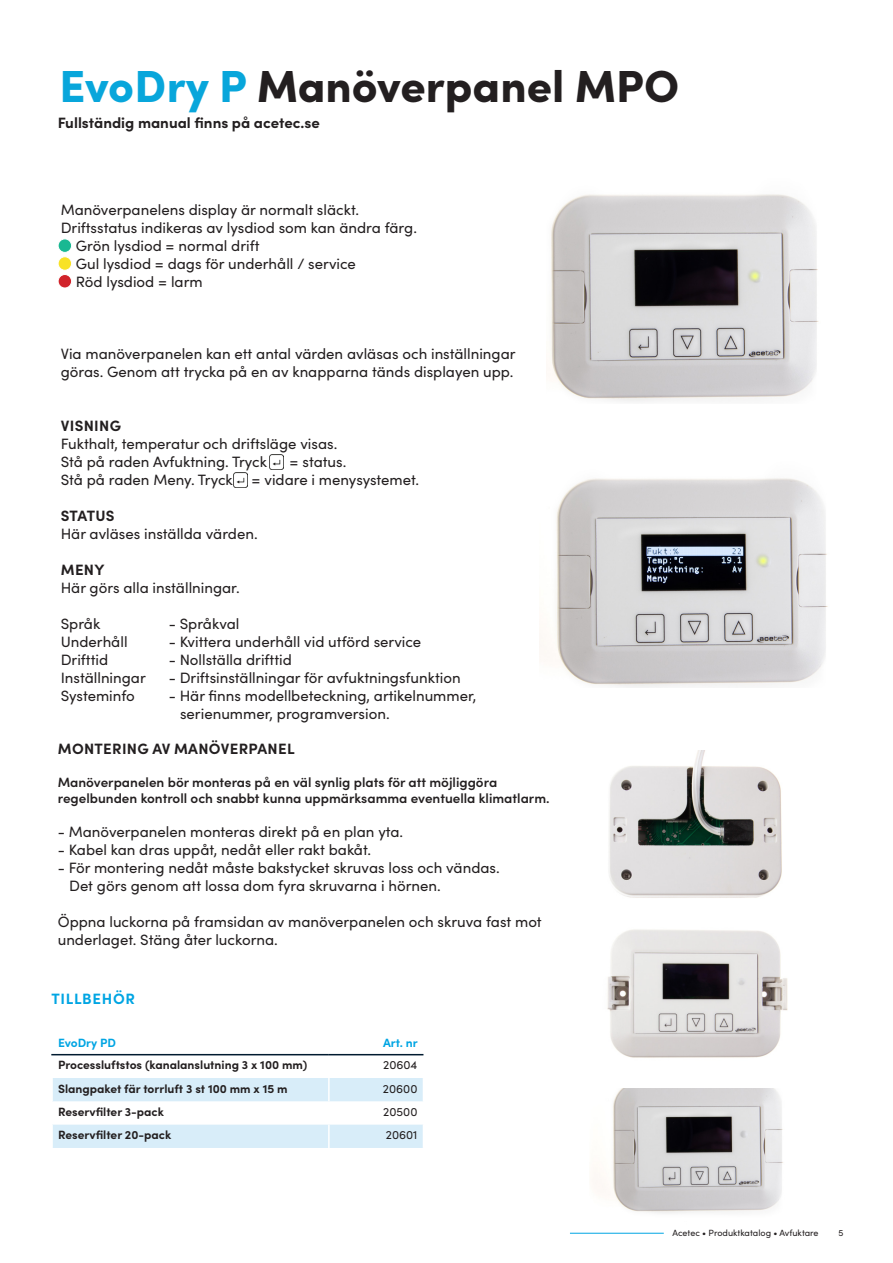
<style>
.page{position:relative;width:893px;height:1263px;background:#fff}
.page>*{position:absolute;margin:0;border:0;box-sizing:border-box;transform-origin:0 0}
.t1{font:900 45px "Sofia Pro";color:#231f20}
.t2{font:15px/18px "Sofia Pro";color:#231f20}
.t3{font:700 15px "Sofia Pro";color:#231f20}
.t4{font:700 15px "Sofia Pro";letter-spacing:.02em;color:#231f20}
.Sub_heading{font:700 15px "Sofia Pro";letter-spacing:.045em;color:#00a5e3}
.t5{font:600 13.5px "Sofia Pro";color:#231f20}
.Body_copy_bold{font:700 12px "Sofia Pro";color:#231f20}
.Body_copy{font:12px "Sofia Pro";color:#231f20}
.Body_copy_bold-2{font:700 12px "Sofia Pro";color:#00a5e3}
.t6{font:9px "Sofia Pro";color:#231f20}
.s1{color:#08a6db}
.s2{font-weight:700}
</style>
<div class="page">
<hr style="left:570px;top:1233px;width:94px;height:1px;background:#00a5e3">
<svg style="left:52px;top:1055px;width:372px;height:93px"></svg>
<hr style="left:51px;top:1054px;width:278px;height:1px;background:#001b30">
<hr style="left:329px;top:1054px;width:94px;height:1px;background:#001b30">
<img style="left:551px;top:194px;width:268px;height:208px">
<div style="left:58px;top:239px;width:14px;height:13px;background:#1ab892;border-radius:50%"></div>
<div style="left:58px;top:238px;width:14px;height:15px;border:1px solid #fff;border-radius:50%"></div>
<div style="left:58px;top:257px;width:14px;height:13px;background:#f8e226;border-radius:50%"></div>
<div style="left:58px;top:256px;width:14px;height:15px;border:1px solid #fff;border-radius:50%"></div>
<div style="left:58px;top:274px;width:14px;height:14px;background:#d1232a;border-radius:50%"></div>
<div style="left:58px;top:274px;width:14px;height:14px;border:1px solid #fff;border-radius:50%"></div>
<img style="left:540px;top:478px;width:288px;height:209px">
<img style="left:270px;top:454px;width:14px;height:15px">
<img style="left:233px;top:472px;width:15px;height:15px">
<img style="left:609px;top:750px;width:173px;height:148px">
<img style="left:607px;top:929px;width:181px;height:129px">
<img style="left:593px;top:1088px;width:190px;height:125px">
<p class="t1" style="left:59px;top:51px;width:621px"><span class="s1">EvoDry P</span> Manöverpanel MPO</p>
<p class="t3" style="left:58px;top:111px;width:264px">Fullständig manual finns på acetec.se</p>
<p class="t2" style="left:61px;top:200px;width:300px">Manöverpanelens display är normalt släckt.</p>
<p class="t2" style="left:61px;top:218px;width:358px">Driftsstatus indikeras av lysdiod som kan ändra färg.</p>
<p class="t2" style="left:76px;top:236px;width:185px">Grön lysdiod = normal drift</p>
<p class="t2" style="left:76px;top:254px;width:282px">Gul lysdiod = dags för underhåll / service</p>
<p class="t2" style="left:76px;top:272px;width:128px">Röd lysdiod = larm</p>
<p class="t2" style="left:61px;top:344px;width:456px">Via manöverpanelen kan ett antal värden avläsas och inställningar göras. Genom att trycka på en av knapparna tänds displayen upp.</p>
<p class="t2" style="left:61px;top:416px;width:278px"><span class="s2">VISNING<br></span>Fukthalt, temperatur och driftsläge visas.</p>
<p class="t2" style="left:61px;top:452px;width:208px">Stå på raden Avfuktning. Tryck</p>
<p class="t2" style="left:290px;top:452px;width:58px">= status.</p>
<p class="t2" style="left:61px;top:470px;width:360px">Stå på raden Meny. Tryck = vidare i menysystemet.</p>
<p class="t2" style="left:61px;top:506px;width:199px"><span class="s2">STATUS<br></span>Här avläses inställda värden.</p>
<p class="t2" style="left:61px;top:560px;width:181px"><span class="s2">MENY<br></span>Här görs alla inställningar.</p>
<p class="t2" style="left:61px;top:614px;width:41px">Språk</p>
<p class="t2" style="left:169px;top:614px;width:72px">- Språkval</p>
<p class="t2" style="left:61px;top:632px;width:68px">Underhåll</p>
<p class="t2" style="left:169px;top:632px;width:254px">- Kvittera underhåll vid utförd service</p>
<p class="t2" style="left:61px;top:650px;width:49px">Drifttid</p>
<p class="t2" style="left:169px;top:650px;width:125px">- Nollställa drifttid</p>
<p class="t2" style="left:61px;top:668px;width:87px">Inställningar</p>
<p class="t2" style="left:169px;top:668px;width:294px">- Driftsinställningar för avfuktningsfunktion</p>
<p class="t2" style="left:61px;top:686px;width:76px">Systeminfo</p>
<p class="t2" style="left:169px;top:686px;width:309px">- Här finns modellbeteckning, artikelnummer,</p>
<p class="t2" style="left:180px;top:704px;width:211px">serienummer, programversion.</p>
<p class="t4" style="left:58px;top:737px;width:238px">MONTERING AV MANÖVERPANEL</p>
<p class="t5" style="left:58px;top:772px;width:441px">Manöverpanelen bör monteras på en väl synlig plats för att möjliggöra</p>
<p class="t5" style="left:58px;top:788px;width:493px">regelbunden kontroll och snabbt kunna uppmärksamma eventuella klimatlarm.</p>
<p class="t2" style="left:58px;top:822px;width:347px">- Manöverpanelen monteras direkt på en plan yta.</p>
<p class="t2" style="left:58px;top:840px;width:315px">- Kabel kan dras uppåt, nedåt eller rakt bakåt.</p>
<p class="t2" style="left:58px;top:858px;width:444px">- För montering nedåt måste bakstycket skruvas loss och vändas.</p>
<p class="t2" style="left:69px;top:876px;width:373px">Det görs genom att lossa dom fyra skruvarna i hörnen.</p>
<p class="t2" style="left:58px;top:912px;width:485px">Öppna luckorna på framsidan av manöverpanelen och skruva fast mot underlaget. Stäng åter luckorna.</p>
<p class="Sub_heading" style="left:51px;top:987px;width:85px">TILLBEHÖR</p>
<p class="Body_copy_bold-2" style="left:58px;top:1033px;width:59px">EvoDry PD</p>
<p class="Body_copy_bold-2" style="left:383px;top:1033px;width:36px">Art. nr</p>
<p class="Body_copy_bold" style="left:58px;top:1056px;width:251px">Processluftstos (kanalanslutning 3 x 100 mm)</p>
<p class="Body_copy" style="left:383px;top:1056px;width:36px">20604</p>
<p class="Body_copy_bold" style="left:58px;top:1079px;width:231px">Slangpaket fär torrluft 3 st 100 mm x 15 m</p>
<p class="Body_copy" style="left:383px;top:1080px;width:36px">20600</p>
<p class="Body_copy_bold" style="left:58px;top:1102px;width:107px">Reservfilter 3-pack</p>
<p class="Body_copy" style="left:383px;top:1103px;width:36px">20500</p>
<p class="Body_copy_bold" style="left:58px;top:1126px;width:115px">Reservfilter 20-pack</p>
<p class="Body_copy" style="left:386px;top:1126px;width:33px">20601</p>
<p class="t6" style="left:672px;top:1226px;width:148px">Acetec • Produktkatalog • Avfuktare</p>
<p class="t6" style="left:838px;top:1226px;width:6px">5</p>
</div>
